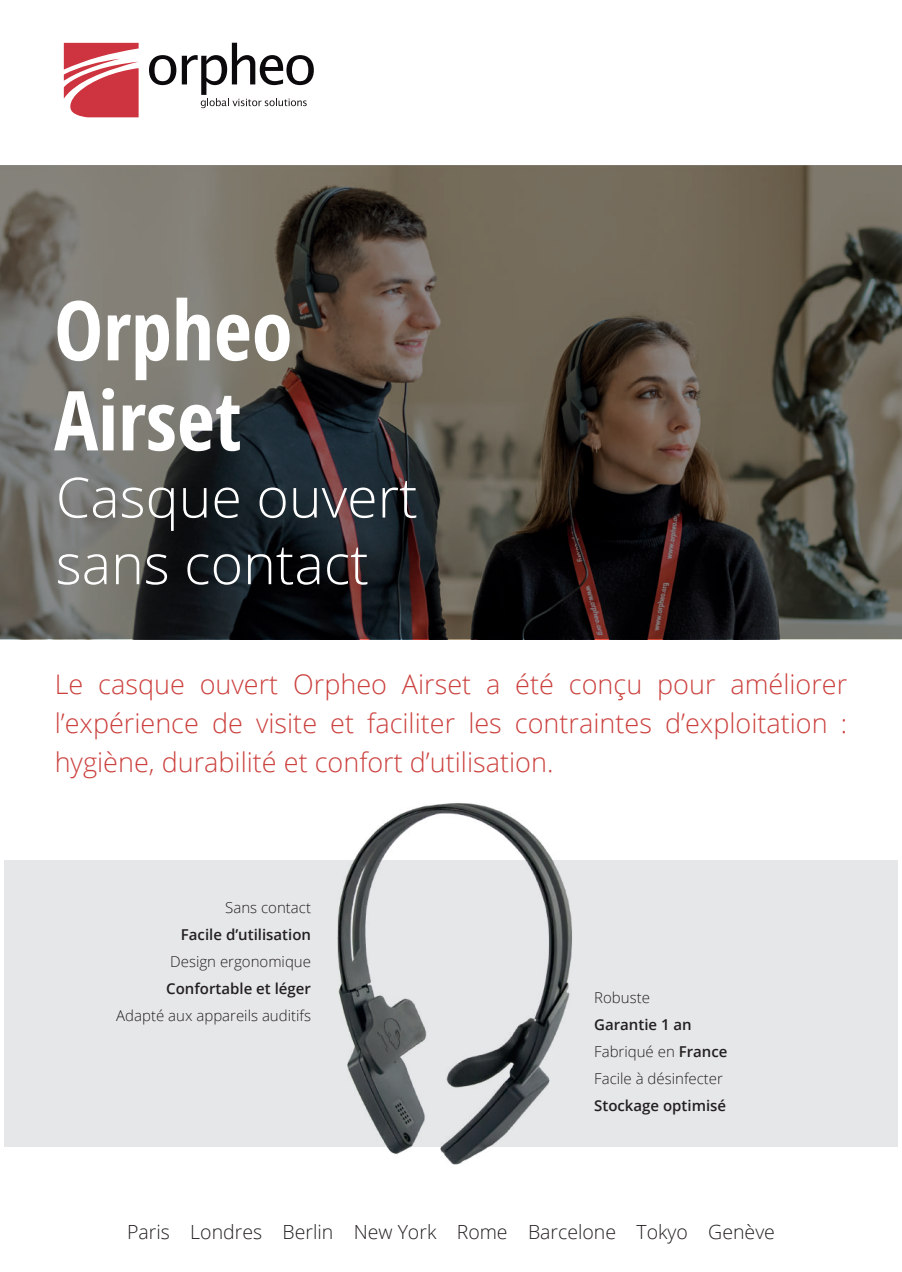
<style>
.page{position:relative;width:902px;height:1272px;background:#fff}
.page>*{position:absolute;margin:0;border:0;box-sizing:border-box;transform-origin:0 0}
.t1{font:700 82.5px/90px "Open Sans Condensed";color:#fff}
.t2{font:300 55.5px/66.6px "Open Sans";color:#fff}
.t3{font:300 27px/39px "Open Sans";color:#cb413e;text-align:justify}
.t4{font:300 19.5px "Open Sans";color:#231f20}
.t5{font:300 15px/27px "Open Sans";color:#231f20}
.t6{font:600 15px "Open Sans";color:#231f20}
.s1{font-weight:600}
</style>
<div class="page">
<svg style="left:64px;top:43px;width:75px;height:74px"></svg>
<svg style="left:149px;top:55px;width:27px;height:30px"></svg>
<svg style="left:182px;top:43px;width:132px;height:65px"></svg>
<div style="left:4px;top:860px;width:893px;height:286px;background:#e6e7e9"></div>
<svg style="left:0;top:165px;width:901px;height:474px;background:#545048"></svg>
<img style="left:278px;top:803px;width:345px;height:362px">
<h1 class="t1" style="left:54px;top:283px;width:240px">Orpheo<br>Airset</h1>
<h2 class="t2" style="left:56px;top:462px;width:363px">Casque ouvert sans contact</h2>
<p class="t3" style="left:55px;top:664px;width:794px">Le casque ouvert Orpheo Airset a été conçu pour améliorer l’expérience de visite et faciliter les contraintes d’exploitation : hygiène, durabilité et confort d’utilisation.</p>
<p class="t5" style="left:225px;top:893px;width:87px">Sans contact</p>
<p class="t6" style="left:181px;top:924px;width:132px">Facile d’utilisation</p>
<p class="t5" style="left:170px;top:947px;width:142px">Design ergonomique</p>
<p class="t6" style="left:166px;top:978px;width:146px">Confortable et léger</p>
<p class="t5" style="left:116px;top:1001px;width:196px">Adapté aux appareils auditifs</p>
<p class="t5" style="left:594px;top:983px;width:57px">Robuste</p>
<p class="t5" style="left:594px;top:1010px;width:135px"><span class="s1">Garantie 1 an<br></span>Fabriqué en <span class="s1">France<br></span>Facile à désinfecter</p>
<p class="t6" style="left:594px;top:1095px;width:133px">Stockage optimisé</p>
<p class="t4" style="left:127px;top:1218px;width:649px">Paris Londres Berlin New York Rome Barcelone Tokyo Genève</p>
</div>
